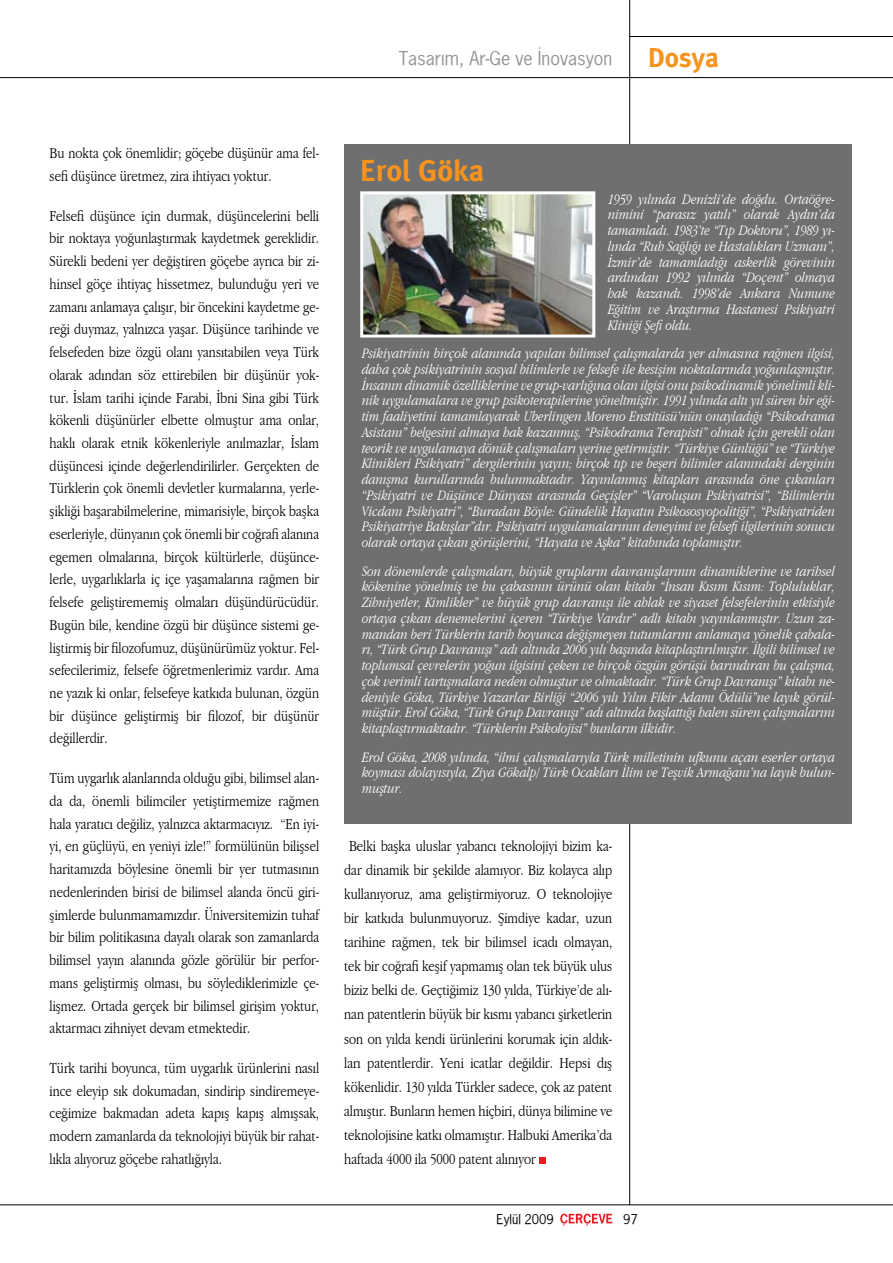
<style>
.page{position:relative;width:893px;height:1263px;background:#fff}
.page>*{position:absolute;margin:0;border:0;box-sizing:border-box;transform-origin:0 0}
.t1{font:700 30px "Sumerbank";color:#f7931d}
.t2{font:700 27px "Sumerbank";color:#f7931d}
.t3{font:18px "News Gothic";color:#939598}
.t4{font:300 condensed 15.75px/22.8px "Garamond";color:#000;text-align:justify}
.t5{font:italic 300 condensed 15px/15.8px "Garamond";color:#fff;text-align:justify}
.t6{font:12.75px "News Gothic";color:#000}
</style>
<div class="page">
<hr style="left:629px;top:0;width:1px;height:1205px;background:#000">
<hr style="left:0;top:1204px;width:893px;height:1px;background:#000">
<hr style="left:0;top:77px;width:893px;height:1px;background:#000">
<hr style="left:630px;top:36px;width:263px;height:1px;background:#000">
<svg style="left:560px;top:1213px;width:52px;height:13px"></svg>
<div style="left:344px;top:144px;width:508px;height:680px;background:#6d6f71"></div>
<img style="left:364px;top:195px;width:227px;height:139px">
<div style="left:360px;top:191px;width:235px;height:147px;border:3px solid #fff"></div>
<div style="left:539px;top:1157px;width:7px;height:7px;background:#ed1c24"></div>
<p class="t3" style="left:399px;top:47px;width:215px">Tasarım, Ar-Ge ve İnovasyon</p>
<h2 class="t2" style="left:648px;top:42px;width:73px">Dosya</h2>
<p class="t4" style="left:50px;top:142px;width:271px">Bu nokta çok önemlidir; göçebe düşünür ama fel&shy;sefi düşünce üretmez, zira ihtiyacı yoktur.</p>
<p class="t4" style="left:50px;top:204px;width:271px">Felsefi düşünce için durmak, düşüncelerini belli bir noktaya yoğunlaştırmak kaydetmek gereklidir.<br>Sürekli bedeni yer değiştiren göçebe ayrıca bir zi&shy;hinsel göçe ihtiyaç hissetmez, bulunduğu yeri ve zamanı anlamaya çalışır, bir öncekini kaydetme ge&shy;reği duymaz, yalnızca yaşar. Düşünce tarihinde ve felsefeden bize özgü olanı yansıtabilen veya Türk olarak adından söz ettirebilen bir düşünür yok&shy;tur. İslam tarihi içinde Farabi, İbni Sina gibi Türk kökenli düşünürler elbette olmuştur ama onlar, haklı olarak etnik kökenleriyle anılmazlar, İslam düşüncesi içinde değerlendirilirler. Gerçekten de Türklerin çok önemli devletler kurmalarına, yerle&shy;şikliği başarabilmelerine, mimarisiyle, birçok başka eserleriyle, dünyanın çok önemli bir coğrafi alanına egemen olmalarına, birçok kültürlerle, düşünce&shy;lerle, uygarlıklarla iç içe yaşamalarına rağmen bir felsefe geliştirememiş olmaları düşündürücüdür.<br>Bugün bile, kendine özgü bir düşünce sistemi ge&shy;liştirmiş bir filozofumuz, düşünürümüz yoktur. Fel&shy;sefecilerimiz, felsefe öğretmenlerimiz vardır. Ama ne yazık ki onlar, felsefeye katkıda bulunan, özgün bir düşünce geliştirmiş bir filozof, bir düşünür değillerdir.</p>
<p class="t4" style="left:50px;top:767px;width:271px">Tüm uygarlık alanlarında olduğu gibi, bilimsel alan&shy;da da, önemli bilimciler yetiştirmemize rağmen hala yaratıcı değiliz, yalnızca aktarmacıyız. “En iyi&shy;yi, en güçlüyü, en yeniyi izle!” formülünün bilişsel haritamızda böylesine önemli bir yer tutmasının nedenlerinden birisi de bilimsel alanda öncü giri&shy;şimlerde bulunmamamızdır. Üniversitemizin tuhaf bir bilim politikasına dayalı olarak son zamanlarda bilimsel yayın alanında gözle görülür bir perfor&shy;mans geliştirmiş olması, bu söylediklerimizle çe&shy;lişmez. Ortada gerçek bir bilimsel girişim yoktur, aktarmacı zihniyet devam etmektedir.</p>
<p class="t4" style="left:50px;top:1056px;width:271px">Türk tarihi boyunca, tüm uygarlık ürünlerini nasıl ince eleyip sık dokumadan, sindirip sindiremeye&shy;ceğimize bakmadan adeta kapış kapış almışsak, modern zamanlarda da teknolojiyi büyük bir rahat&shy;lıkla alıyoruz göçebe rahatlığıyla.</p>
<h1 class="t1" style="left:360px;top:153px;width:126px">Erol Göka</h1>
<p class="t5" style="left:608px;top:191px;width:229px">1959 yılında Denizli’de doğdu. Ortaöğre&shy;nimini “parasız yatılı” olarak Aydın’da tamamladı. 1983’te “Tıp Doktoru”, 1989 yı&shy;lında “Ruh Sağlığı ve Hastalıkları Uzmanı”, İzmir’de tamamladığı askerlik görevinin ardından 1992 yılında “Doçent” olmaya hak kazandı. 1998’de Ankara Numune Eğitim ve Araştırma Hastanesi Psikiyatri Kliniği Şefi oldu.</p>
<p class="t5" style="left:362px;top:345px;width:475px">Psikiyatrinin birçok alanında yapılan bilimsel çalışmalarda yer almasına rağmen ilgisi, daha çok psikiyatrinin sosyal bilimlerle ve felsefe ile kesişim noktalarında yoğunlaşmıştır.<br>İnsanın dinamik özelliklerine ve grup-varlığına olan ilgisi onu psikodinamik yönelimli kli&shy;nik uygulamalara ve grup psikoterapilerine yöneltmiştir. 1991 yılında altı yıl süren bir eği&shy;tim faaliyetini tamamlayarak Uberlingen Moreno Enstitüsü’nün onayladığı “Psikodrama Asistanı” belgesini almaya hak kazanmış, “Psikodrama Terapisti” olmak için gerekli olan teorik ve uygulamaya dönük çalışmaları yerine getirmiştir. “Türkiye Günlüğü” ve “Türkiye Klinikleri Psikiyatri” dergilerinin yayın; birçok tıp ve beşeri bilimler alanındaki derginin danışma kurullarında bulunmaktadır. Yayınlanmış kitapları arasında öne çıkanları “Psikiyatri ve Düşünce Dünyası arasında Geçişler” “Varoluşun Psikiyatrisi”, “Bilimlerin Vicdanı Psikiyatri”, “Buradan Böyle: Gündelik Hayatın Psikososyopolitiği”, “Psikiyatriden Psikiyatriye Bakışlar”dır. Psikiyatri uygulamalarının deneyimi ve felsefi ilgilerinin sonucu olarak ortaya çıkan görüşlerini, “Hayata ve Aşka” kitabında toplamıştır.</p>
<p class="t5" style="left:362px;top:563px;width:475px">Son dönemlerde çalışmaları, büyük grupların davranışlarının dinamiklerine ve tarihsel kökenine yönelmiş ve bu çabasının ürünü olan kitabı “İnsan Kısım Kısım: Topluluklar, Zihniyetler, Kimlikler” ve büyük grup davranışı ile ahlak ve siyaset felsefelerinin etkisiyle ortaya çıkan denemelerini içeren “Türkiye Vardır” adlı kitabı yayınlanmıştır. Uzun za&shy;mandan beri Türklerin tarih boyunca değişmeyen tutumlarını anlamaya yönelik çabala&shy;rı, “Türk Grup Davranışı” adı altında 2006 yılı başında kitaplaştırılmıştır. İlgili bilimsel ve toplumsal çevrelerin yoğun ilgisini çeken ve birçok özgün görüşü barındıran bu çalışma, çok verimli tartışmalara neden olmuştur ve olmaktadır. “Türk Grup Davranışı” kitabı ne&shy;deniyle Göka, Türkiye Yazarlar Birliği “2006 yılı Yılın Fikir Adamı Ödülü”ne layık görül&shy;müştür. Erol Göka, “Türk Grup Davranışı” adı altında başlattığı halen süren çalışmalarını kitaplaştırmaktadır. “Türklerin Psikolojisi” bunların ilkidir.</p>
<p class="t5" style="left:362px;top:749px;width:475px">Erol Göka, 2008 yılında, “ilmi çalışmalarıyla Türk milletinin ufkunu açan eserler ortaya koyması dolayısıyla, Ziya Gökalp/ Türk Ocakları İlim ve Teşvik Armağanı’na layık bulun&shy;muştur.</p>
<p class="t4" style="left:344px;top:834px;width:270px;line-height:24px;text-indent:5px">Belki başka uluslar yabancı teknolojiyi bizim ka&shy;dar dinamik bir şekilde alamıyor. Biz kolayca alıp kullanıyoruz, ama geliştirmiyoruz. O teknolojiye bir katkıda bulunmuyoruz. Şimdiye kadar, uzun tarihine rağmen, tek bir bilimsel icadı olmayan, tek bir coğrafi keşif yapmamış olan tek büyük ulus biziz belki de. Geçtiğimiz 130 yılda, Türkiye’de alı&shy;nan patentlerin büyük bir kısmı yabancı şirketlerin son on yılda kendi ürünlerini korumak için aldık&shy;ları patentlerdir. Yeni icatlar değildir. Hepsi dış kökenlidir. 130 yılda Türkler sadece, çok az patent almıştır. Bunların hemen hiçbiri, dünya bilimine ve teknolojisine katkı olmamıştır. Halbuki Amerika’da haftada 4000 ila 5000 patent alınıyor</p>
<p class="t6" style="left:497px;top:1211px;width:59px">Eylül 2009</p>
<p class="t6" style="left:623px;top:1211px;width:16px">97</p>
</div>
